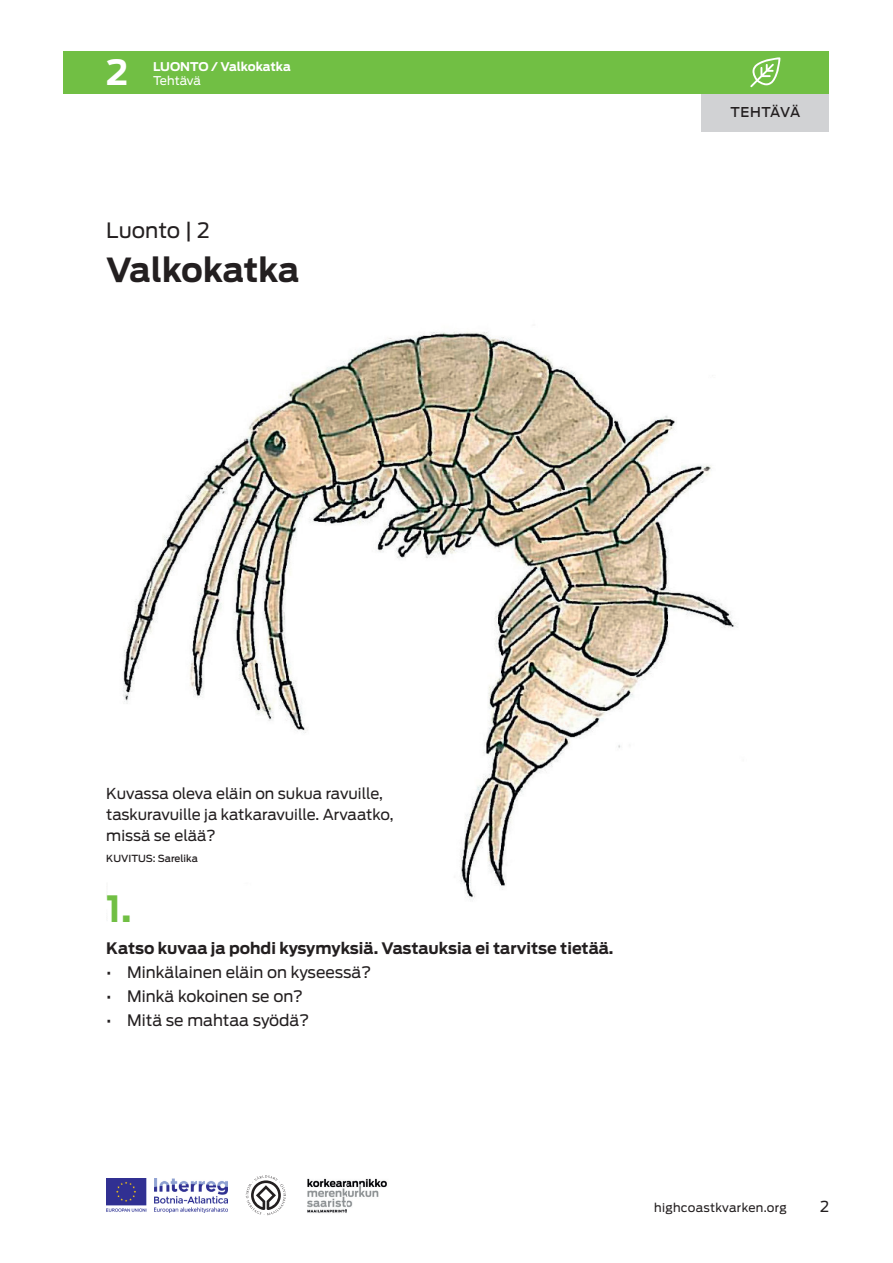
<style>
.page{position:relative;width:893px;height:1263px;background:#fff}
.page>*{position:absolute;margin:0;border:0;box-sizing:border-box;transform-origin:0 0}
.t1{font:700 36px "Antenna";color:#71bf44}
.t2{font:700 34.5px "Antenna";color:#fff}
.t3{font:700 33px "Antenna";letter-spacing:-.01em;color:#231f20}
.t4{font:21px "Antenna";color:#231f20}
.t5{font:15.75px "Antenna";color:#231f20}
.t6{font:700 15.75px "Antenna";color:#231f20}
.t7{font:15px/21px "Antenna";color:#231f20}
.t8{font:500 13.5px "Antenna";letter-spacing:.015em;color:#231f20}
.t9{font:12px "Antenna";letter-spacing:.025em;color:#231f20}
.t10{font:700 12px "Antenna";letter-spacing:-.005em;color:#fff}
.t11{font:12px "Antenna";letter-spacing:-.01em;color:#fff}
.t12{font:500 9.75px "Antenna";color:#231f20}
</style>
<div class="page">
<div style="left:702px;top:94px;width:127px;height:38px;background:#d1d2d4"></div>
<div style="left:64px;top:51px;width:765px;height:43px;background:#71bf44"></div>
<svg style="left:750px;top:57px;width:30px;height:30px"></svg>
<img style="left:106px;top:1178px;width:122px;height:34px">
<svg style="left:246px;top:1175px;width:40px;height:40px"></svg>
<img style="left:307px;top:1178px;width:80px;height:35px">
<img style="left:123px;top:331px;width:615px;height:569px">
<h2 class="t2" style="left:106px;top:52px;width:24px">2</h2>
<p class="t10" style="left:153px;top:60px;width:139px">LUONTO / Valkokatka</p>
<p class="t11" style="left:153px;top:73px;width:49px">Tehtävä</p>
<h3 class="t4" style="left:106px;top:218px;width:105px">Luonto | 2</h3>
<h3 class="t3" style="left:106px;top:250px;width:195px">Valkokatka</h3>
<p class="t8" style="left:730px;top:104px;width:71px">TEHTÄVÄ</p>
<p class="t7" style="left:106px;top:783px;width:289px">Kuvassa oleva eläin on sukua ravuille, taskuravuille ja katkaravuille. Arvaatko, missä se elää?</p>
<p class="t12" style="left:106px;top:852px;width:93px">KUVITUS: Sarelika</p>
<h1 class="t1" style="left:106px;top:887px;width:27px">1.</h1>
<p class="t6" style="left:106px;top:939px;width:509px">Katso kuvaa ja pohdi kysymyksiä. Vastauksia ei tarvitse tietää.</p>
<p class="t5" style="left:106px;top:963px;width:266px">• Minkälainen eläin on kyseessä?</p>
<p class="t5" style="left:106px;top:987px;width:198px">• Minkä kokoinen se on?</p>
<p class="t5" style="left:106px;top:1011px;width:205px">• Mitä se mahtaa syödä?</p>
<p class="t9" style="left:654px;top:1200px;width:134px">highcoastkvarken.org</p>
<p class="t7" style="left:820px;top:1196px;width:11px">2</p>
</div>
